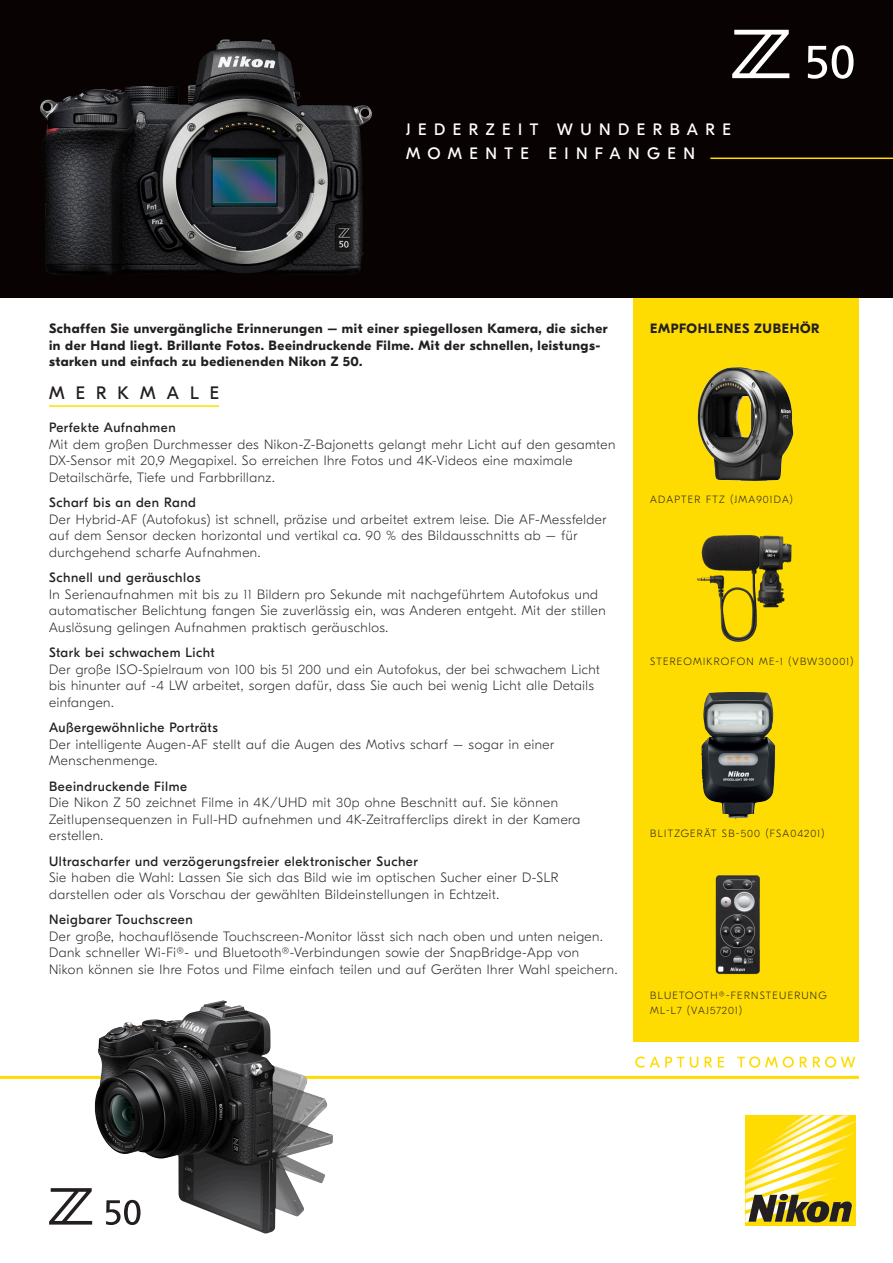
<style>
.page{position:relative;width:893px;height:1263px;background:#fff}
.page>*{position:absolute;margin:0;border:0;box-sizing:border-box;transform-origin:0 0}
.t1{font:18px "GT Eesti Pro Display";letter-spacing:.61em;color:#231f20}
.t2{font:16.5px/24px "GT Eesti Pro Display";letter-spacing:.45em;color:#fff}
.t3{font:100 13.5px/16.5px "GT Eesti Pro Display";letter-spacing:.04em;color:#231f20}
.t4{font:700 13.5px/16.5px "GT Eesti Pro Display";letter-spacing:.04em;color:#231f20}
.t5{font:13.5px "GT Eesti Pro Display";letter-spacing:.04em;color:#231f20}
.t6{font:100 10.5px "GT Eesti Pro Display";letter-spacing:.12em;color:#231f20}
.t7{font:100 10.5px "GT Eesti Pro Display";letter-spacing:.09em;color:#231f20}
</style>
<div class="page">
<div style="left:634px;top:298px;width:225px;height:744px;background:#ffdc01"></div>
<svg style="left:0;top:0;width:893px;height:298px;background:#100c0c"></svg>
<div style="left:745px;top:1115px;width:111px;height:111px;background:#ffdc01"></div>
<svg style="left:745px;top:1115px;width:111px;height:108px"></svg>
<svg style="left:635px;top:1056px;width:49px;height:12px"></svg>
<svg style="left:690px;top:1057px;width:8px;height:11px"></svg>
<svg style="left:705px;top:1057px;width:7px;height:10px"></svg>
<svg style="left:718px;top:1057px;width:6px;height:10px"></svg>
<svg style="left:737px;top:1056px;width:57px;height:12px"></svg>
<svg style="left:800px;top:1057px;width:7px;height:10px"></svg>
<svg style="left:813px;top:1056px;width:42px;height:12px"></svg>
<hr style="left:0;top:1076px;width:859px;height:3px;background:#ffdc01">
<img style="left:697px;top:535px;width:95px;height:107px">
<img style="left:697px;top:367px;width:97px;height:113px">
<img style="left:701px;top:692px;width:74px;height:127px">
<img style="left:715px;top:875px;width:45px;height:100px">
<svg style="left:732px;top:30px;width:57px;height:48px"></svg>
<svg style="left:808px;top:45px;width:46px;height:34px"></svg>
<svg style="left:49px;top:1188px;width:43px;height:36px"></svg>
<img style="left:95px;top:1004px;width:238px;height:229px">
<img style="left:40px;top:39px;width:185px;height:144px">
<hr style="left:49px;top:405px;width:170px;height:2px;background:#ffdc01">
<hr style="left:710px;top:158px;width:183px;height:1px;background:#ffdc01">
<p class="t2" style="left:406px;top:118px;width:326px">JEDERZEIT WUNDERBARE<br>MOMENTE EINFANGEN</p>
<p class="t4" style="left:49px;top:321px;width:560px">Schaffen Sie unvergängliche Erinnerungen – mit einer spiegellosen Kamera, die sicher in der Hand liegt. Brillante Fotos. Beeindruckende Filme. Mit der schnellen, leistungs&shy;starken und einfach zu bedienenden Nikon Z 50.</p>
<p class="t1" style="left:49px;top:383px;width:171px">MERKMALE</p>
<p class="t5" style="left:49px;top:420px;width:128px">Perfekte Aufnahmen</p>
<p class="t3" style="left:49px;top:436px;width:568px">Mit dem großen Durchmesser des Nikon-Z-Bajonetts gelangt mehr Licht auf den gesamten<br>DX-Sensor mit 20,9 Megapixel. So erreichen Ihre Fotos und 4K-Videos eine maximale<br>Detailschärfe, Tiefe und Farbbrillanz.</p>
<p class="t5" style="left:49px;top:495px;width:148px">Scharf bis an den Rand</p>
<p class="t3" style="left:49px;top:511px;width:559px">Der Hybrid-AF (Autofokus) ist schnell, präzise und arbeitet extrem leise. Die AF-Messfelder auf dem Sensor decken horizontal und vertikal ca. 90 % des Bildausschnitts ab – für durchgehend scharfe Aufnahmen.</p>
<p class="t5" style="left:49px;top:570px;width:153px">Schnell und geräuschlos</p>
<p class="t3" style="left:49px;top:586px;width:558px">In Serienaufnahmen mit bis zu 11 Bildern pro Sekunde mit nachgeführtem Autofokus und automatischer Belichtung fangen Sie zuverlässig ein, was Anderen entgeht. Mit der stillen<br>Auslösung gelingen Aufnahmen praktisch geräuschlos.</p>
<p class="t5" style="left:49px;top:645px;width:167px">Stark bei schwachem Licht</p>
<p class="t3" style="left:49px;top:661px;width:552px">Der große ISO-Spielraum von 100 bis 51 200 und ein Autofokus, der bei schwachem Licht bis hinunter auf -4 LW arbeitet, sorgen dafür, dass Sie auch bei wenig Licht alle Details einfangen.</p>
<p class="t5" style="left:49px;top:720px;width:170px">Außergewöhnliche Porträts</p>
<p class="t3" style="left:49px;top:736px;width:507px">Der intelligente Augen-AF stellt auf die Augen des Motivs scharf – sogar in einer<br>Menschenmenge.</p>
<p class="t5" style="left:49px;top:779px;width:139px">Beeindruckende Filme</p>
<p class="t3" style="left:49px;top:795px;width:533px">Die Nikon Z 50 zeichnet Filme in 4K/UHD mit 30p ohne Beschnitt auf. Sie können<br>Zeitlupensequenzen in Full-HD aufnehmen und 4K-Zeitrafferclips direkt in der Kamera erstellen.</p>
<p class="t5" style="left:49px;top:854px;width:370px">Ultrascharfer und verzögerungsfreier elektronischer Sucher</p>
<p class="t3" style="left:49px;top:870px;width:511px">Sie haben die Wahl: Lassen Sie sich das Bild wie im optischen Sucher einer D-SLR darstellen oder als Vorschau der gewählten Bildeinstellungen in Echtzeit.</p>
<p class="t5" style="left:49px;top:912px;width:145px">Neigbarer Touchscreen</p>
<p class="t3" style="left:49px;top:928px;width:570px">Der große, hochauflösende Touchscreen-Monitor lässt sich nach oben und unten neigen.<br>Dank schneller Wi-Fi®- und Bluetooth®-Verbindungen sowie der SnapBridge-App von<br>Nikon können sie Ihre Fotos und Filme einfach teilen und auf Geräten Ihrer Wahl speichern.</p>
<p class="t4" style="left:650px;top:321px;width:171px">EMPFOHLENES ZUBEHÖR</p>
<p class="t6" style="left:650px;top:494px;width:144px">ADAPTER FTZ (JMA901DA)</p>
<p class="t6" style="left:650px;top:655px;width:205px">STEREOMIKROFON ME-1 (VBW30001)</p>
<p class="t6" style="left:650px;top:828px;width:176px">BLITZGERÄT SB-500 (FSA04201)</p>
<p class="t6" style="left:650px;top:989px;width:178px">BLUETOOTH®-FERNSTEUERUNG</p>
<p class="t7" style="left:650px;top:1004px;width:93px">ML-L7 (VAJ57201)</p>
</div>
